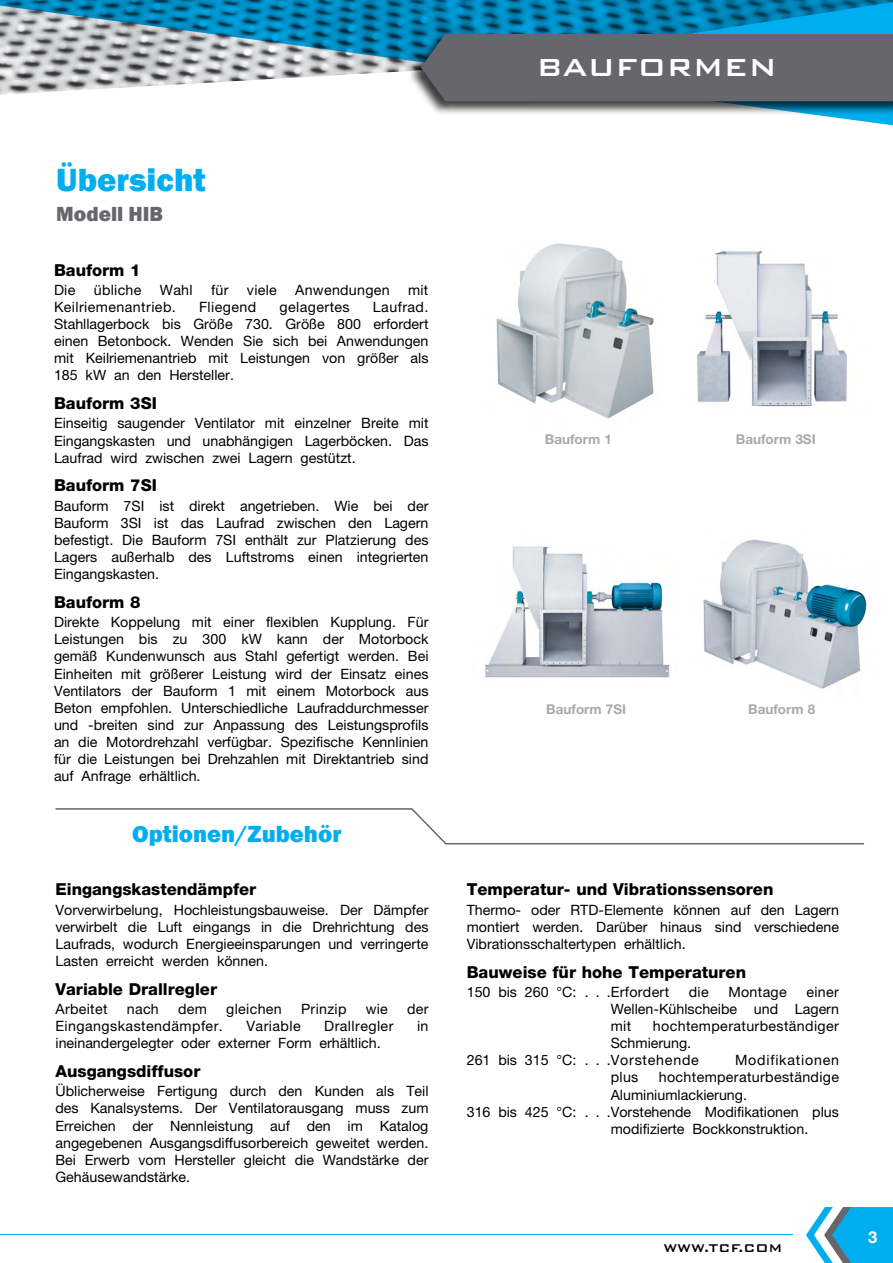
<style>
.page{position:relative;width:893px;height:1263px;background:#fff}
.page>*{position:absolute;margin:0;border:0;box-sizing:border-box;transform-origin:0 0}
.t1{font:800 33px "Franklin Gothic";color:#00aeef}
.t2{font:500 33px "Bank Gothic BT";color:#fff}
.t3{font:800 24px "Franklin Gothic";color:#00aeef}
.t4{font:800 21px "Franklin Gothic";color:#66666c}
.t5{font:800 16.5px "Helvetica Neue";color:#000}
.t6{font:700 16.5px "Helvetica Neue";color:#fff}
.t7{font:500 15px "Bank Gothic BT";color:#000}
.t8{font:14.25px/17.1px "Helvetica Neue";color:#000;text-align:justify}
.t9{font:14.25px/17.1px "Helvetica Neue";letter-spacing:.025em;color:#000}
.t10{font:14.25px "Helvetica Neue";letter-spacing:.03em;color:#000}
.t11{font:14.25px "Helvetica Neue";letter-spacing:.02em;color:#000}
.t12{font:14.25px "Helvetica Neue";letter-spacing:.055em;color:#000}
.t13{font:700 13.5px "Helvetica Neue";color:#a7a9ac}
</style>
<div class="page">
<svg style="left:0;top:0;width:893px;height:126px"></svg>
<div style="left:407px;top:32px;width:486px;height:84px;background:#000;opacity:.75"></div>
<div style="left:421px;top:34px;width:472px;height:67px;background:#66666c"></div>
<svg style="left:806px;top:1207px;width:87px;height:56px"></svg>
<hr style="left:0;top:1234px;width:793px;height:1px;background:#00aeef">
<svg style="left:55px;top:808px;width:810px;height:37px"></svg>
<img style="left:496px;top:243px;width:158px;height:176px">
<img style="left:697px;top:251px;width:150px;height:156px">
<img style="left:485px;top:546px;width:185px;height:132px">
<img style="left:703px;top:539px;width:164px;height:150px">
<h1 class="t1" style="left:56px;top:158px;width:151px">Übersicht</h1>
<h3 class="t4" style="left:56px;top:200px;width:108px">Modell HIB</h3>
<p class="t5" style="left:54px;top:260px;width:88px">Bauform 1</p>
<p class="t8" style="left:54px;top:281px;width:23px">Die</p>
<p class="t11" style="left:94px;top:281px;width:49px">übliche</p>
<p class="t8" style="left:160px;top:281px;width:34px">Wahl</p>
<p class="t8" style="left:211px;top:281px;width:19px">für</p>
<p class="t8" style="left:247px;top:281px;width:31px">viele</p>
<p class="t11" style="left:295px;top:281px;width:96px">Anwendungen</p>
<p class="t8" style="left:408px;top:281px;width:22px">mit</p>
<p class="t10" style="left:54px;top:298px;width:123px">Keilriemenantrieb.</p>
<p class="t10" style="left:199px;top:298px;width:59px">Fliegend</p>
<p class="t10" style="left:280px;top:298px;width:72px">gelagertes</p>
<p class="t8" style="left:54px;top:298px;width:376px;text-indent:319px">Laufrad.<br>Stahllagerbock bis Größe 730. Größe 800 erfordert einen Betonbock. Wenden Sie sich bei Anwendungen mit Keilriemenantrieb mit Leistungen von größer als 185 kW an den Hersteller.</p>
<p class="t5" style="left:54px;top:393px;width:104px">Bauform 3SI</p>
<p class="t8" style="left:54px;top:415px;width:376px">Einseitig saugender Ventilator mit einzelner Breite mit Eingangskasten und unabhängigen Lagerböcken. Das Laufrad wird zwischen zwei Lagern gestützt.</p>
<p class="t5" style="left:54px;top:476px;width:104px">Bauform 7SI</p>
<p class="t8" style="left:54px;top:497px;width:376px">Bauform 7SI ist direkt angetrieben. Wie bei der Bauform 3SI ist das Laufrad zwischen den Lagern befestigt. Die Bauform 7SI enthält zur Platzierung des Lagers außerhalb des Luftstroms einen integrierten Eingangskasten.</p>
<p class="t5" style="left:54px;top:592px;width:88px">Bauform 8</p>
<p class="t8" style="left:54px;top:613px;width:376px">Direkte Koppelung mit einer flexiblen Kupplung. Für Leistungen bis zu 300 kW kann der Motorbock gemäß Kundenwunsch aus Stahl gefertigt werden. Bei Einheiten mit größerer Leistung wird der Einsatz eines Ventilators der Bauform 1 mit einem Motorbock aus Beton empfohlen. Unterschiedliche Laufraddurchmesser und -breiten sind zur Anpassung des Leistungsprofils an die Motordrehzahl verfügbar. Spezifische Kennlinien für die Leistungen bei Drehzahlen mit Direktantrieb sind auf Anfrage erhältlich.</p>
<h2 class="t3" style="left:132px;top:818px;width:211px">Optionen/Zubehör</h2>
<p class="t5" style="left:56px;top:880px;width:202px">Eingangskastendämpfer</p>
<p class="t8" style="left:56px;top:901px;width:374px">Vorverwirbelung, Hochleistungsbauweise. Der Dämpfer verwirbelt die Luft eingangs in die Drehrichtung des Laufrads, wodurch Energieeinsparungen und verringerte Lasten erreicht werden können.</p>
<p class="t5" style="left:56px;top:979px;width:163px">Variable Drallregler</p>
<p class="t11" style="left:56px;top:1000px;width:54px">Arbeitet</p>
<p class="t8" style="left:127px;top:1000px;width:34px">nach</p>
<p class="t8" style="left:178px;top:1000px;width:30px">dem</p>
<p class="t11" style="left:226px;top:1000px;width:57px">gleichen</p>
<p class="t11" style="left:301px;top:1000px;width:47px">Prinzip</p>
<p class="t8" style="left:366px;top:1000px;width:24px">wie</p>
<p class="t8" style="left:407px;top:1000px;width:23px">der</p>
<p class="t10" style="left:56px;top:1017px;width:169px">Eingangskastendämpfer.</p>
<p class="t10" style="left:246px;top:1017px;width:56px">Variable</p>
<p class="t10" style="left:324px;top:1017px;width:71px">Drallregler</p>
<p class="t8" style="left:417px;top:1017px;width:13px">in</p>
<p class="t8" style="left:56px;top:1034px;width:327px">ineinandergelegter oder externer Form erhältlich.</p>
<p class="t5" style="left:56px;top:1061px;width:146px">Ausgangsdiffusor</p>
<p class="t8" style="left:56px;top:1082px;width:374px">Üblicherweise Fertigung durch den Kunden als Teil des Kanalsystems. Der Ventilatorausgang muss zum Erreichen der Nennleistung auf den im Katalog angegebenen Ausgangsdiffusorbereich geweitet werden.<br>Bei Erwerb vom Hersteller gleicht die Wandstärke der Gehäusewandstärke.</p>
<h1 class="t2" style="left:536px;top:49px;width:242px">BAUFORMEN</h1>
<p class="t13" style="left:545px;top:431px;width:69px">Bauform 1</p>
<p class="t13" style="left:736px;top:431px;width:81px">Bauform 3SI</p>
<p class="t13" style="left:546px;top:701px;width:81px">Bauform 7SI</p>
<p class="t13" style="left:748px;top:701px;width:69px">Bauform 8</p>
<p class="t5" style="left:467px;top:880px;width:308px">Temperatur- und Vibrationssensoren</p>
<p class="t8" style="left:467px;top:901px;width:374px">Thermo- oder RTD-Elemente können auf den Lagern montiert werden. Darüber hinaus sind verschiedene Vibrationsschaltertypen erhältlich.</p>
<p class="t5" style="left:467px;top:962px;width:281px">Bauweise für hohe Temperaturen</p>
<p class="t8" style="left:467px;top:983px;width:111px">150 bis 260 °C:</p>
<p class="t11" style="left:611px;top:983px;width:60px">Erfordert</p>
<p class="t8" style="left:689px;top:983px;width:21px">die</p>
<p class="t11" style="left:728px;top:983px;width:60px">Montage</p>
<p class="t8" style="left:611px;top:983px;width:230px;text-indent:196px">einer Wellen-Kühlscheibe und Lagern mit</p>
<p class="t9" style="left:611px;top:1017px;width:230px;text-indent:42px">hochtemperaturbeständiger<br>Schmierung.</p>
<p class="t8" style="left:467px;top:1051px;width:111px">261 bis 315 °C:</p>
<p class="t12" style="left:611px;top:1052px;width:90px">Vorstehende</p>
<p class="t12" style="left:735px;top:1052px;width:105px">Modifikationen</p>
<p class="t8" style="left:611px;top:1068px;width:29px">plus</p>
<p class="t9" style="left:611px;top:1068px;width:230px;text-indent:48px">hochtemperaturbeständige<br>Aluminiumlackierung.</p>
<p class="t8" style="left:467px;top:1103px;width:111px">316 bis 425 °C:</p>
<p class="t8" style="left:611px;top:1103px;width:230px">Vorstehende Modifikationen plus modifizierte Bockkonstruktion.</p>
<p class="t7" style="left:663px;top:1240px;width:121px">WWW.TCF.COM</p>
<p class="t6" style="left:868px;top:1227px;width:11px">3</p>
</div>
